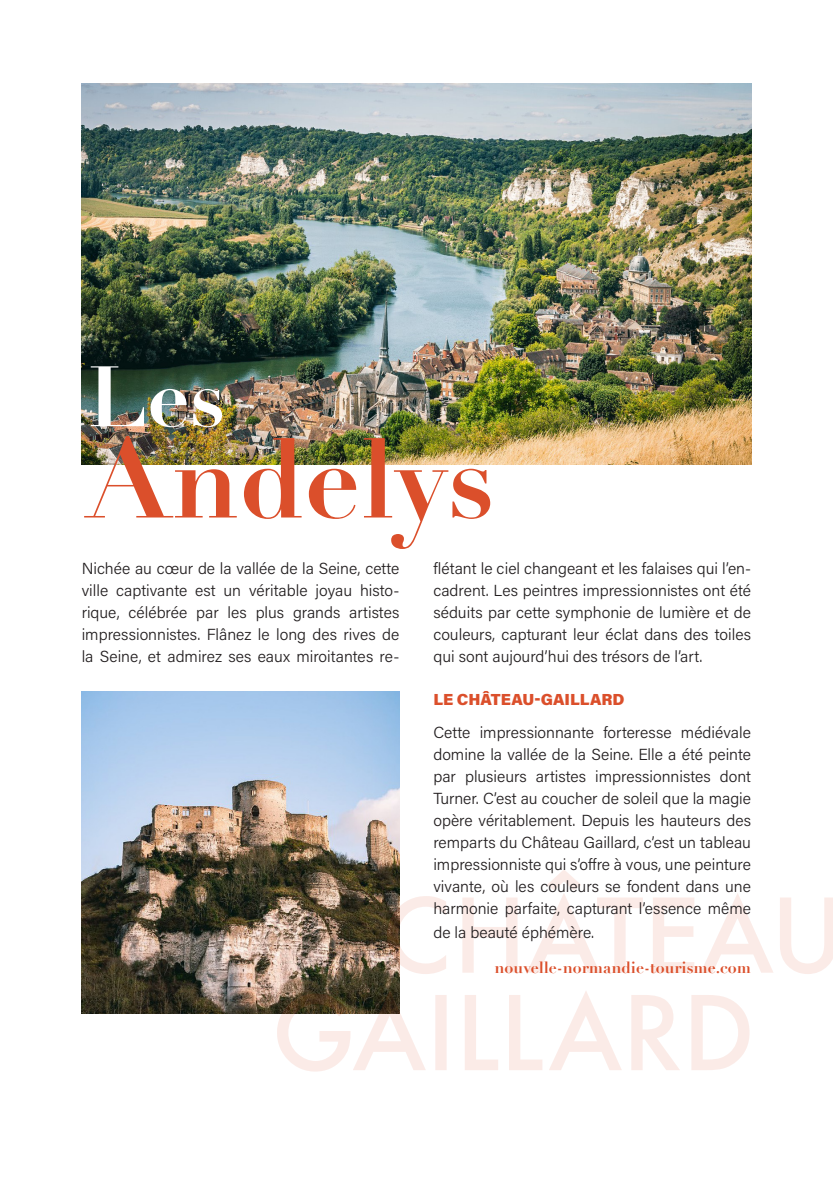
<style>
.page{position:relative;width:833px;height:1189px;background:#fff}
.page>*{position:absolute;margin:0;border:0;box-sizing:border-box;transform-origin:0 0}
.t1{font:700 110px "Didot";color:#db4f2b}
.t2{font:700 84px "Didot";color:#fff}
.t3{font:300 16px/22px "Acumin Pro";color:#231f20;text-align:justify}
.t4{font:700 16px "Didot";color:#db4f2b}
.t5{font:900 16px "Acumin Pro";color:#db4f2b}
</style>
<div class="page">
<img style="left:82px;top:691px;width:317px;height:322px">
<img style="left:82px;top:83px;width:669px;height:381px">
<svg style="left:277px;top:989px;width:472px;height:82px"></svg>
<svg style="left:387px;top:869px;width:446px;height:104px"></svg>
<p class="t2" style="left:87px;top:343px;width:140px">Les</p>
<p class="t1" style="left:87px;top:409px;width:409px">Andelys</p>
<p class="t3" style="left:82px;top:556px;width:319px">Nichée au cœur de la vallée de la Seine, cette ville captivante est un véritable joyau histo&shy;rique, célébrée par les plus grands artistes impressionnistes. Flânez le long des rives de la Seine, et admirez ses eaux miroitantes re-</p>
<p class="t3" style="left:433px;top:556px;width:319px">flétant le ciel changeant et les falaises qui l’en&shy;cadrent. Les peintres impressionnistes ont été séduits par cette symphonie de lumière et de couleurs, capturant leur éclat dans des toiles qui sont aujourd’hui des trésors de l’art.</p>
<p class="t5" style="left:433px;top:687px;width:193px">LE CHÂTEAU-GAILLARD</p>
<p class="t3" style="left:433px;top:720px;width:319px">Cette impressionnante forteresse médiévale domine la vallée de la Seine. Elle a été peinte par plusieurs artistes impressionnistes dont Turner. C’est au coucher de soleil que la magie opère véritablement. Depuis les hauteurs des remparts du Château Gaillard, c’est un tableau impressionniste qui s’offre à vous, une peinture vivante, où les couleurs se fondent dans une harmonie parfaite, capturant l’essence même</p>
<p class="t3" style="left:433px;top:920px;width:162px">de la beauté éphémère.</p>
<p class="t4" style="left:494px;top:957px;width:258px">nouvelle-normandie-tourisme.com</p>
</div>
